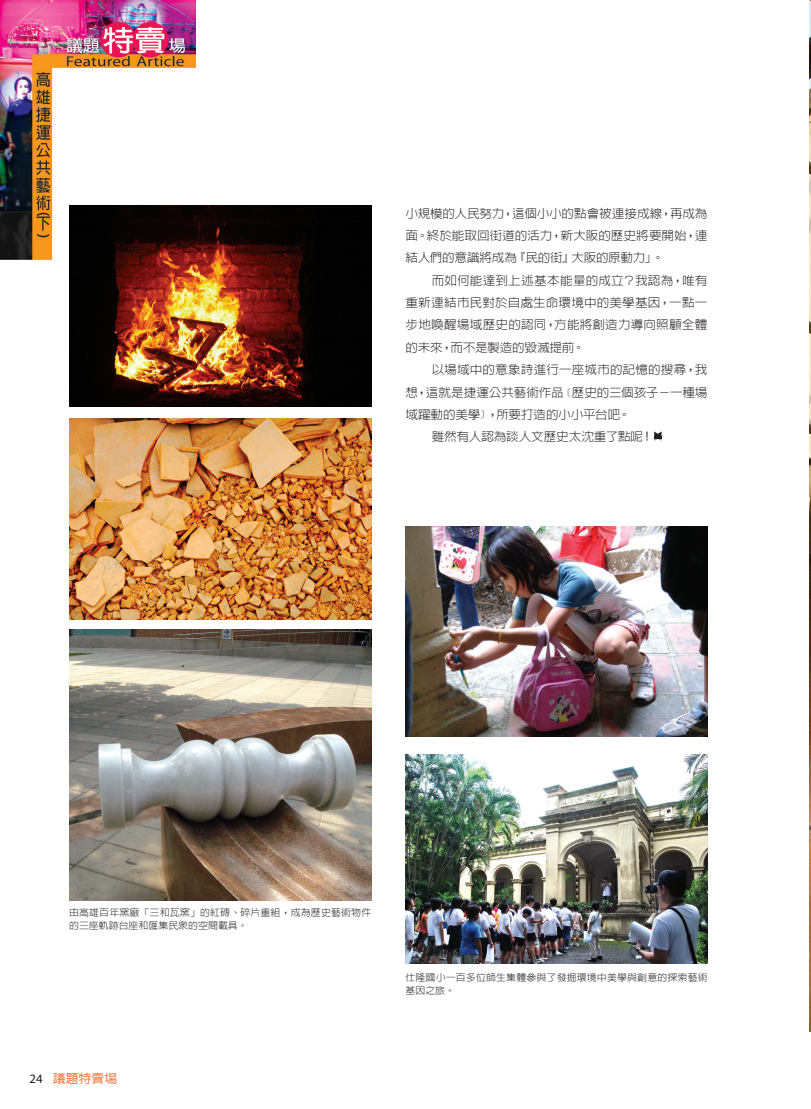
<style>
.page{position:relative;width:811px;height:1109px;background:#fff}
.page>*{position:absolute;margin:0;border:0;box-sizing:border-box;transform-origin:0 0}
.t1{font:500 12.3px "Lin Gothic";color:#f36421;scale:1.05 1}
.內文中文{font:300 12px/22.4px "Lin Gothic";letter-spacing:-.005em;color:#231f20;text-align:justify;scale:1.05 1}
.圖說中{font:300 9.45px/13.5px "Lin Gothic";letter-spacing:.015em;color:#231f20;scale:1.05 1}
.s1{font-family:"Myriad Pro";font-weight:400;font-size:12.75px;color:#231f20}
</style>
<div class="page">
<img style="left:0;top:0;width:196px;height:260px">
<svg style="left:654px;top:431px;width:8px;height:10px"></svg>
<img style="left:405px;top:526px;width:302px;height:210px">
<img style="left:405px;top:754px;width:302px;height:209px">
<img style="left:809px;top:2px;width:1px;height:1028px">
<img style="left:69px;top:205px;width:303px;height:201px">
<img style="left:69px;top:418px;width:303px;height:201px">
<img style="left:69px;top:629px;width:302px;height:271px">
<p class="內文中文" style="left:405px;top:202px;width:289px">小規模的人民努力，這個小小的點會被連接成線，再成為面。終於能取回街道的活力，新大阪的歷史將要開始，連結人們的意識將成為『民的街』大阪的原動力」。</p>
<p class="內文中文" style="left:405px;top:269px;width:289px;text-indent:26px">而如何能達到上述基本能量的成立？我認為，唯有重新連結市民對於自處生命環境中的美學基因，一點一步地喚醒場域歷史的認同，方能將創造力導向照顧全體的未來，而不是製造的毀滅提前。</p>
<p class="內文中文" style="left:405px;top:358px;width:289px;text-indent:26px">以場域中的意象詩進行一座城市的記憶的搜尋，我想，這就是捷運公共藝術作品﹝歷史的三個孩子－一種場域躍動的美學﹞，所要打造的小小平台吧。</p>
<p class="內文中文" style="left:432px;top:425px;width:212px">雖然有人認為談人文歷史太沈重了點呢！</p>
<p class="圖說中" style="left:69px;top:905px;width:289px">由高雄百年窯廠「三和瓦窯」的紅磚、碎片重組，成為歷史藝術物件的三座軌跡台座和匯集民眾的空間載具。</p>
<p class="t1" style="left:29px;top:1071px;width:85px"><span class="s1">24</span> 議題特賣場</p>
<p class="圖說中" style="left:405px;top:970px;width:289px">仕隆國小一百多位師生集體參與了發掘環境中美學與創意的探索藝術基因之旅。</p>
</div>
